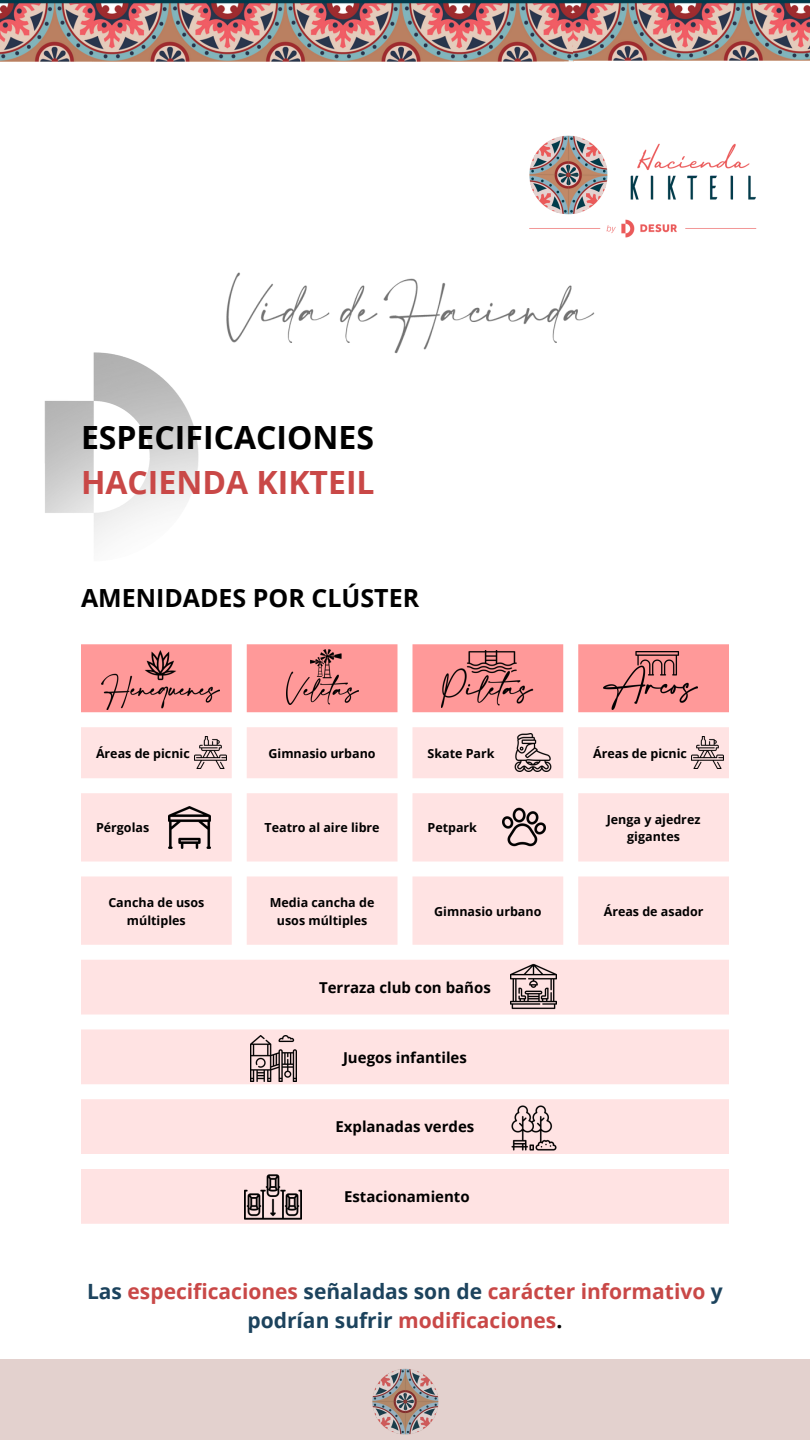
<style>
.page{position:relative;width:810px;height:1440px;background:#fff}
.page>*{position:absolute;margin:0;border:0;box-sizing:border-box;transform-origin:0 0}
.t1{font:700 32px "Open Sans";color:#000}
.t2{font:700 32px "Open Sans";color:#c94847}
.t3{font:700 25px "Open Sans";color:#000}
.t4{font:700 21px/29.2px "Open Sans";color:#c94847;text-align:center}
.t5{font:700 15px "Open Sans";color:#000}
.t6{font:700 12.5px/17.2px "Open Sans";color:#000;text-align:center}
.s1{color:#1c435d}
.s2{color:#000}
</style>
<div class="page">
<img style="left:529px;top:135px;width:228px;height:103px">
<div style="left:0;top:1359px;width:810px;height:81px;background:#e3d1ce"></div>
<img style="left:372px;top:1368px;width:67px;height:67px">
<img style="left:0;top:0;width:810px;height:61px">
<img style="left:44px;top:352px;width:155px;height:191px">
<img style="left:226px;top:272px;width:369px;height:82px">
<svg style="left:81px;top:644px;width:648px;height:68px;background:#fea7a7"></svg>
<svg style="left:81px;top:727px;width:648px;height:497px;fill:#ffe3e3"></svg>
<img style="left:101px;top:651px;width:119px;height:58px">
<img style="left:287px;top:650px;width:71px;height:55px">
<img style="left:442px;top:651px;width:91px;height:57px">
<img style="left:603px;top:651px;width:95px;height:59px">
<img style="left:169px;top:807px;width:42px;height:42px">
<img style="left:510px;top:963px;width:47px;height:47px">
<img style="left:245px;top:1168px;width:57px;height:56px">
<img style="left:503px;top:805px;width:43px;height:43px">
<img style="left:692px;top:737px;width:31px;height:31px">
<img style="left:510px;top:1104px;width:47px;height:47px">
<img style="left:514px;top:734px;width:38px;height:37px">
<img style="left:250px;top:1035px;width:47px;height:47px">
<img style="left:195px;top:737px;width:31px;height:31px">
<p class="t1" style="left:81px;top:415px;width:295px">ESPECIFICACIONES</p>
<p class="t2" style="left:81px;top:460px;width:295px">HACIENDA KIKTEIL</p>
<p class="t3" style="left:81px;top:581px;width:340px">AMENIDADES POR CLÚSTER</p>
<p class="t6" style="left:96px;top:745px;width:95px">Áreas de picnic</p>
<p class="t6" style="left:269px;top:745px;width:109px">Gimnasio urbano</p>
<p class="t6" style="left:428px;top:745px;width:69px">Skate Park</p>
<p class="t6" style="left:593px;top:745px;width:95px">Áreas de picnic</p>
<p class="t6" style="left:96px;top:819px;width:55px">Pérgolas</p>
<p class="t6" style="left:265px;top:819px;width:117px">Teatro al aire libre</p>
<p class="t6" style="left:428px;top:819px;width:51px">Petpark</p>
<p class="t6" style="left:607px;top:811px;width:95px">Jenga y ajedrez gigantes</p>
<p class="t6" style="left:108px;top:894px;width:98px">Cancha de usos múltiples</p>
<p class="t6" style="left:270px;top:894px;width:106px">Media cancha de usos múltiples</p>
<p class="t6" style="left:434px;top:902px;width:109px">Gimnasio urbano</p>
<p class="t6" style="left:604px;top:902px;width:101px">Áreas de asador</p>
<p class="t5" style="left:319px;top:977px;width:173px">Terraza club con baños</p>
<p class="t5" style="left:343px;top:1046px;width:125px">Juegos infantiles</p>
<p class="t5" style="left:335px;top:1116px;width:140px">Explanadas verdes</p>
<p class="t5" style="left:344px;top:1186px;width:127px">Estacionamiento</p>
<p class="t4" style="left:87px;top:1276px;width:637px"><span class="s1">Las</span> especificaciones <span class="s1">señaladas son de</span> carácter informativo <span class="s1">y podrían sufrir</span> modificaciones<span class="s2">.</span></p>
</div>
